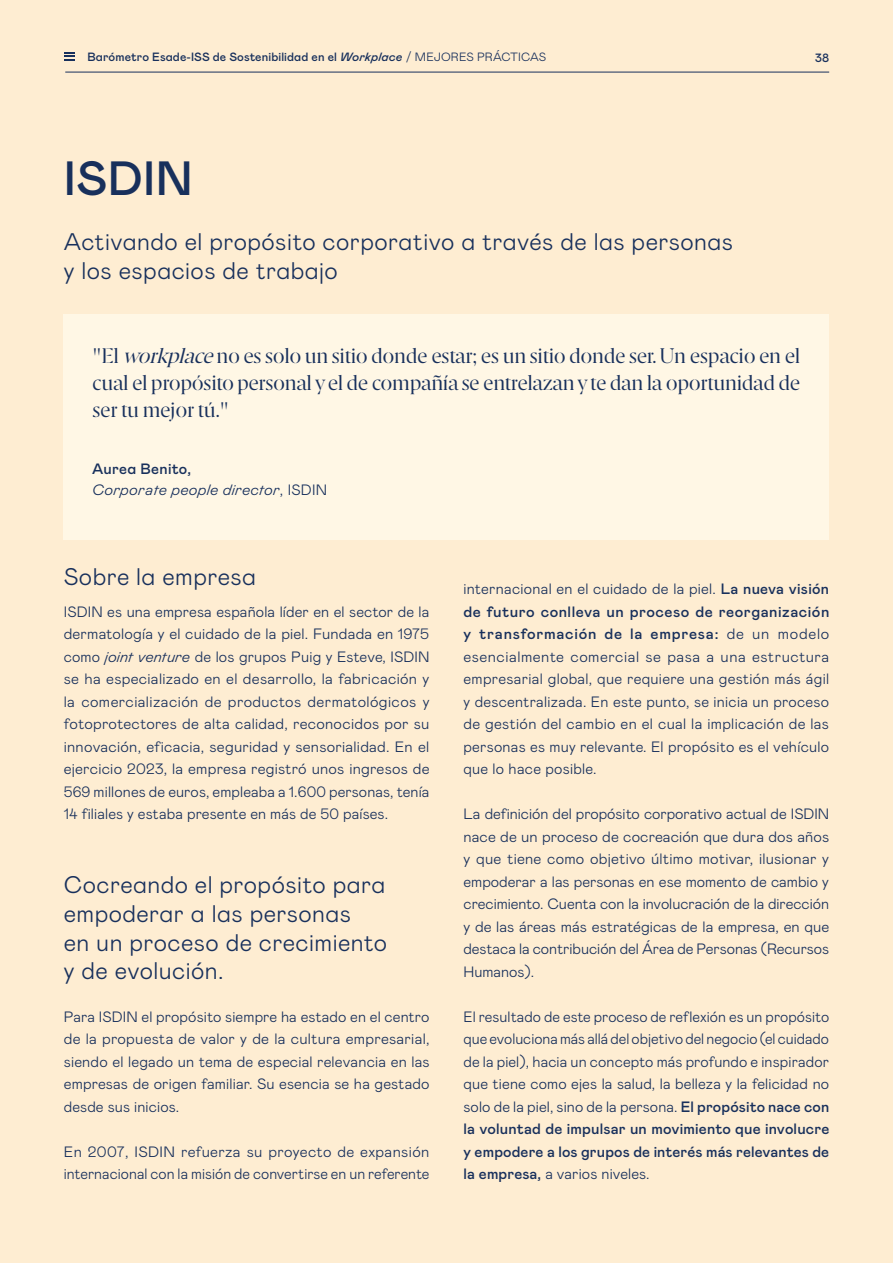
<style>
.page{position:relative;width:893px;height:1263px;background:#feedd2}
.page>*{position:absolute;margin:0;border:0;box-sizing:border-box;transform-origin:0 0}
.t1{font:500 48px "Mabry Pro";letter-spacing:.01em;color:#18305c}
.t2{font:300 24px/28.8px "Mabry Pro";letter-spacing:.02em;color:#18305c}
.t3{font:21px/27px "Esade";letter-spacing:-.02em;color:#18305c;text-align:justify}
.t4{font:300 15px/22.5px "Mabry Pro";letter-spacing:.01em;color:#18305c;text-align:justify}
.t5{font:italic 300 15px/21px "Mabry Pro";letter-spacing:.02em;color:#18305c}
.t6{font:500 12px "Mabry Pro";letter-spacing:.01em;color:#18305c}
.s1{font-style:italic}
.s2{font-weight:300}
.s3{font-weight:500;font-style:normal}
.s4{font-style:normal}
.s5{font-weight:500}
</style>
<div class="page">
<svg style="left:64px;top:52px;width:11px;height:9px"></svg>
<hr style="left:65px;top:72px;width:764px;height:1px;background:#18305c">
<div style="left:64px;top:315px;width:765px;height:225px;background:#fff7e5"></div>
<p class="t6" style="left:87px;top:48px;width:460px">Barómetro Esade-ISS de Sostenibilidad en el <span class="s1">Workplace</span> <span class="s2">/ MEJORES PRÁCTICAS</span></p>
<p class="t6" style="left:815px;top:49px;width:16px">38</p>
<h1 class="t1" style="left:64px;top:144px;width:131px">ISDIN</h1>
<h2 class="t2" style="left:64px;top:226px;width:671px">Activando el propósito corporativo a través de las personas y los espacios de trabajo</h2>
<h3 class="t3" style="left:92px;top:341px;width:710px">"El <span class="s1">workplace</span>no es solo un sitio donde estar; es un sitio donde ser. Un espacio en el cual el propósito personal y el de compañía se entrelazan y te dan la oportunidad de ser tu mejor tú."</h3>
<p class="t5" style="left:92px;top:457px;width:236px"><span class="s3">Aurea Benito,<br></span>Corporate people director<span class="s4">, ISDIN</span></p>
<h2 class="t2" style="left:64px;top:560px;width:194px">Sobre la empresa</h2>
<p class="t4" style="left:64px;top:599px;width:367px">ISDIN es una empresa española líder en el sector de la dermatología y el cuidado de la piel. Fundada en 1975 como <span class="s1">joint venture</span> de los grupos Puig y Esteve, ISDIN se ha especializado en el desarrollo, la fabricación y la comercialización de productos dermatológicos y fotoprotectores de alta calidad, reconocidos por su innovación, eficacia, seguridad y sensorialidad. En el ejercicio 2023, la empresa registró unos ingresos de 569 millones de euros, empleaba a 1.600 personas, tenía 14 filiales y estaba presente en más de 50 países.</p>
<h2 class="t2" style="left:64px;top:869px;width:325px">Cocreando el propósito para empoderar a las personas<br>en un proceso de crecimiento y de evolución.</h2>
<p class="t4" style="left:64px;top:1004px;width:367px">Para ISDIN el propósito siempre ha estado en el centro de la propuesta de valor y de la cultura empresarial, siendo el legado un tema de especial relevancia en las empresas de origen familiar. Su esencia se ha gestado desde sus inicios.</p>
<p class="t4" style="left:64px;top:1139px;width:367px">En 2007, ISDIN refuerza su proyecto de expansión internacional con la misión de convertirse en un referente</p>
<p class="t4" style="left:463px;top:577px;width:367px">internacional en el cuidado de la piel. <span class="s5">La nueva visión de futuro conlleva un proceso de reorganización y transformación de la empresa:</span> de un modelo esencialmente comercial se pasa a una estructura empresarial global, que requiere una gestión más ágil y descentralizada. En este punto, se inicia un proceso de gestión del cambio en el cual la implicación de las personas es muy relevante. El propósito es el vehículo que lo hace posible.</p>
<p class="t4" style="left:463px;top:802px;width:367px">La definición del propósito corporativo actual de ISDIN nace de un proceso de cocreación que dura dos años y que tiene como objetivo último motivar, ilusionar y empoderar a las personas en ese momento de cambio y crecimiento. Cuenta con la involucración de la dirección y de las áreas más estratégicas de la empresa, en que destaca la contribución del Área de Personas (Recursos Humanos).</p>
<p class="t4" style="left:463px;top:1004px;width:367px">El resultado de este proceso de reflexión es un propósito que evoluciona más allá del objetivo del negocio (el cuidado de la piel), hacia un concepto más profundo e inspirador que tiene como ejes la salud, la belleza y la felicidad no solo de la piel, sino de la persona. <span class="s5">El propósito nace con la voluntad de impulsar un movimiento que involucre y empodere a los grupos de interés más relevantes de la empresa,</span> a varios niveles.</p>
</div>
